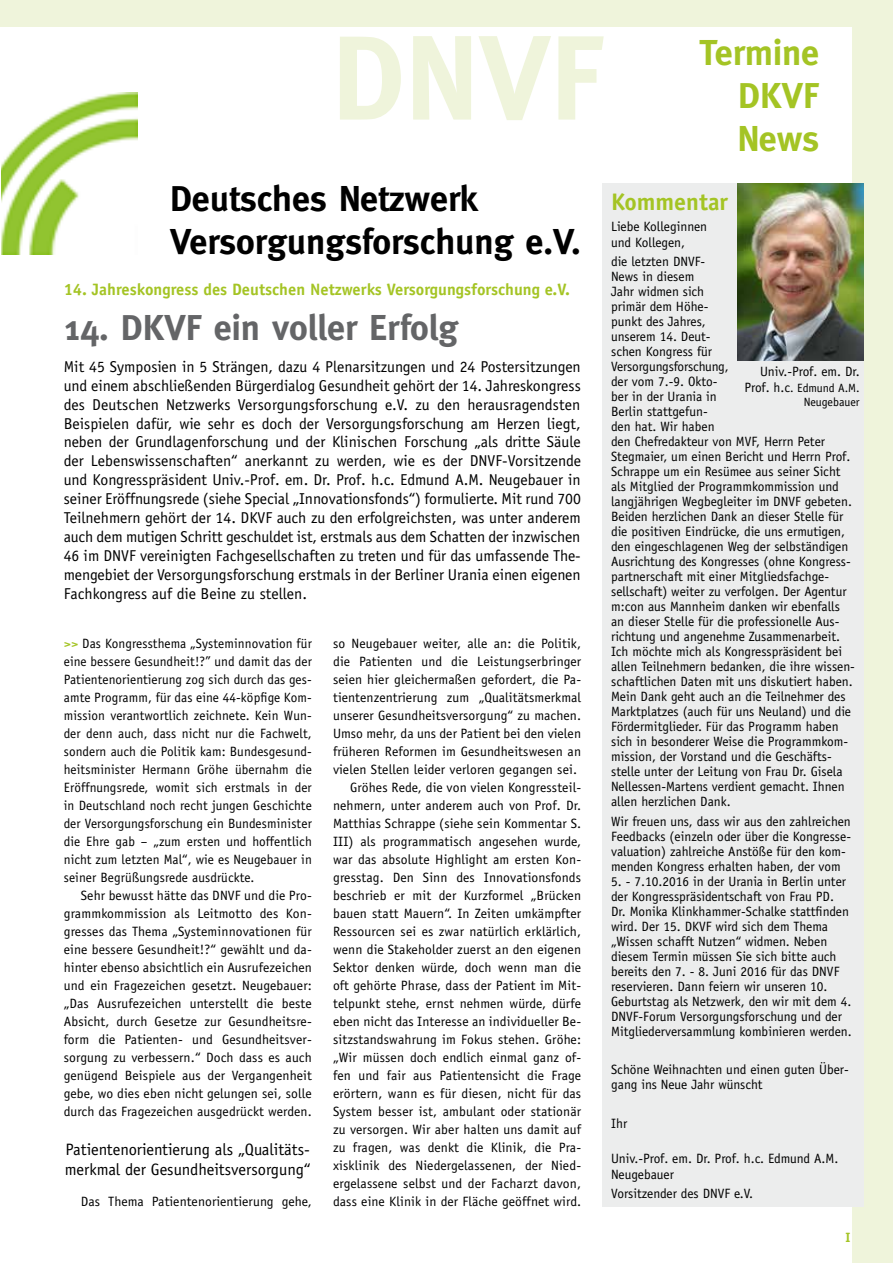
<style>
.page{position:relative;width:893px;height:1263px;background:#fff}
.page>*{position:absolute;margin:0;border:0;box-sizing:border-box;transform-origin:0 0}
.t1{font:700 120px "Meta";color:#eff4db}
.t2{font:700 36px/43.2px "Meta";color:#000}
.t3{font:700 36px "Meta";color:#646567}
.t4{font:700 36px/43.2px "Meta";color:#a4c424;text-align:justify}
.t5{font:700 24px "Officina Sans";color:#a4c424}
.t6{font:16.5px/19.8px "Officina Sans";color:#000}
.t7{font:700 16.5px "Officina Sans";color:#a4c424}
.t8{font:15.75px/18.9px "Officina Sans";color:#000;text-align:justify}
.t9{font:13.5px/18px "Officina Sans";color:#000}
.t10{font:700 13.5px "Officina Sans";color:#a4c424}
.t11{font:12px/14.4px "Officina Sans";color:#000;text-align:right}
.s1{font-weight:700;color:#a4c424}
.s2{font-size:13.5px}
</style>
<div class="page">
<div style="left:852px;top:24px;width:41px;height:1239px;background:#eff4db"></div>
<div style="left:603px;top:183px;width:261px;height:1023px;background:#eceded"></div>
<div style="left:0;top:0;width:893px;height:26px;background:#eff4db"></div>
<img style="left:1px;top:92px;width:136px;height:163px">
<img style="left:737px;top:184px;width:126px;height:176px">
<h1 class="t1" style="left:332px;top:9px;width:273px">DNVF</h1>
<h2 class="t4" style="left:737px;top:31px;width:83px;text-indent:-38px">Termine DKVF News</h2>
<h2 class="t2" style="left:170px;top:177px;width:412px">Deutsches Netzwerk<br>Versorgungsforschung e.V.</h2>
<p class="t7" style="left:64px;top:279px;width:508px">14. Jahreskongress des Deutschen Netzwerks Versorgungsforschung e.V.</p>
<h2 class="t3" style="left:64px;top:307px;width:396px">14. DKVF ein voller Erfolg</h2>
<p class="t8" style="left:64px;top:357px;width:519px">Mit 45 Symposien in 5 Strängen, dazu 4 Plenarsitzungen und 24 Postersitzungen und einem abschließenden Bürgerdialog Gesundheit gehört der 14. Jahreskongress des Deutschen Netzwerks Versorgungsforschung e.V. zu den herausragendsten Beispielen dafür, wie sehr es doch der Versorgungsforschung am Herzen liegt, neben der Grundlagenforschung und der Klinischen Forschung „als dritte Säule der Lebenswissenschaften“ anerkannt zu werden, wie es der DNVF-Vorsitzende und Kongresspräsident Univ.-Prof. em. Dr. Prof. h.c. Edmund A.M. Neugebauer in seiner Eröffnungsrede (siehe Special „Innovationsfonds“) formulierte. Mit rund 700<br>Teilnehmern gehört der 14. DKVF auch zu den erfolgreichsten, was unter anderem auch dem mutigen Schritt geschuldet ist, erstmals aus dem Schatten der inzwischen 46 im DNVF vereinigten Fachgesellschaften zu treten und für das umfassende The&shy;mengebiet der Versorgungsforschung erstmals in der Berliner Urania einen eigenen Fachkongress auf die Beine zu stellen.</p>
<p class="t9" style="left:64px;top:634px;width:250px;text-align:justify"><span class="s1">&gt;&gt;</span> Das Kongressthema „Systeminnovation für eine bessere Gesundheit!?” und damit das der Patientenorientierung zog sich durch das ges&shy;amte Programm, für das eine 44-köpfige Kom&shy;mission verantwortlich zeichnete. Kein Wun&shy;der denn auch, dass nicht nur die Fachwelt, sondern auch die Politik kam: Bundesgesund&shy;heitsminister Hermann Gröhe übernahm die Eröffnungsrede, womit sich erstmals in der in Deutschland noch recht jungen Geschichte der Versorgungsforschung ein Bundesminister die Ehre gab – „zum ersten und hoffentlich nicht zum letzten Mal“, wie es Neugebauer in seiner Begrüßungsrede ausdrückte.</p>
<p class="t9" style="left:64px;top:886px;width:250px;text-align:justify;text-indent:17px">Sehr bewusst hätte das DNVF und die Pro&shy;grammkommission als Leitmotto des Kon&shy;gresses das Thema „Systeminnovationen für eine bessere Gesundheit!?“ gewählt und da&shy;hinter ebenso absichtlich ein Ausrufezeichen und ein Fragezeichen gesetzt. Neugebauer: „Das Ausrufezeichen unterstellt die beste Absicht, durch Gesetze zur Gesundheitsre&shy;form die Patienten- und Gesundheitsver&shy;sorgung zu verbessern.“ Doch dass es auch genügend Beispiele aus der Vergangenheit gebe, wo dies eben nicht gelungen sei, solle durch das Fragezeichen ausgedrückt werden.</p>
<p class="t6" style="left:65px;top:1140px;width:247px">Patientenorientierung als „Qualitäts&shy;merkmal der Gesundheitsversorgung“</p>
<p class="t9" style="left:81px;top:1192px;width:233px">Das Thema Patientenorientierung gehe,</p>
<p class="t9" style="left:333px;top:634px;width:250px;text-align:right">so Neugebauer weiter, alle an: die Politik, die Patienten und die Leistungserbringer seien hier gleichermaßen gefordert, die Pa&shy;tientenzentrierung zum „Qualitätsmerkmal unserer Gesundheitsversorgung“ zu machen.<br>Umso mehr, da uns der Patient bei den vielen früheren Reformen im Gesundheitswesen an vielen Stellen leider verloren gegangen sei.<br>Gröhes Rede, die von vielen Kongressteil&shy;nehmern, unter anderem auch von Prof. Dr.<br>Matthias Schrappe (siehe sein Kommentar S.<br>III) als programmatisch angesehen wurde, war das absolute Highlight am ersten Kon&shy;gresstag. Den Sinn des Innovationsfonds beschrieb er mit der Kurzformel „Brücken bauen statt Mauern“. In Zeiten umkämpfter Ressourcen sei es zwar natürlich erklärlich, wenn die Stakeholder zuerst an den eigenen Sektor denken würde, doch wenn man die oft gehörte Phrase, dass der Patient im Mit&shy;telpunkt stehe, ernst nehmen würde, dürfe eben nicht das Interesse an individueller Be&shy;sitzstandswahrung im Fokus stehen. Gröhe: „Wir müssen doch endlich einmal ganz of&shy;fen und fair aus Patientensicht die Frage erörtern, wann es für diesen, nicht für das System besser ist, ambulant oder stationär zu versorgen. Wir aber halten uns damit auf zu fragen, was denkt die Klinik, die Pra&shy;xisklinik des Niedergelassenen, der Nied&shy;ergelassene selbst und der Facharzt davon, dass eine Klinik in der Fläche geöffnet wird.</p>
<h3 class="t5" style="left:611px;top:187px;width:118px">Kommentar</h3>
<p class="t9" style="left:611px;top:218px;width:98px;line-height:16.2px">Liebe Kolleginnen und Kollegen,</p>
<p class="t9" style="left:611px;top:254px;width:245px;line-height:15px">die letzten DNVF-<br>News in diesem<br>Jahr widmen sich<br>primär dem Höhe-<br>punkt des Jahres,<br>unserem 14. Deut-<br>schen Kongress für<br>Versorgungsforschung,<br>der vom 7.-9. Okto-<br>ber in der Urania in<br>Berlin stattgefun-<br>den hat. Wir haben<br>den Chefredakteur von MVF, Herrn Peter Stegmaier, um einen Bericht und Herrn Prof.<br>Schrappe um ein Resümee aus seiner Sicht als Mitglied der Programmkommission und langjährigen Wegbegleiter im DNVF gebeten.<br>Beiden herzlichen Dank an dieser Stelle für die positiven Eindrücke, die uns ermutigen, den eingeschlagenen Weg der selbständigen Ausrichtung des Kongresses (ohne Kongress&shy;partnerschaft mit einer Mitgliedsfachge&shy;sellschaft) weiter zu verfolgen. Der Agentur m:con aus Mannheim danken wir ebenfalls an dieser Stelle für die professionelle Aus&shy;richtung und angenehme Zusammenarbeit.<br>Ich möchte mich als Kongresspräsident bei allen Teilnehmern bedanken, die ihre wissen&shy;schaftlichen Daten mit uns diskutiert haben.<br>Mein Dank geht auch an die Teilnehmer des Marktplatzes (auch für uns Neuland) und die Fördermitglieder. Für das Programm haben sich in besonderer Weise die Programmkom&shy;mission, der Vorstand und die Geschäfts&shy;stelle unter der Leitung von Frau Dr. Gisela Nellessen-Martens verdient gemacht. Ihnen allen herzlichen Dank.</p>
<p class="t9" style="left:611px;top:814px;width:241px;line-height:15px">Wir freuen uns, dass wir aus den zahlreichen Feedbacks (einzeln oder über die Kongresse&shy;valuation) zahlreiche Anstöße für den kom&shy;menden Kongress erhalten haben, der vom</p>
<p class="t9" style="left:611px;top:874px;width:242px;line-height:15px">5. - 7.10.2016 in der Urania in Berlin unter der Kongresspräsidentschaft von Frau PD.<br>Dr. Monika Klinkhammer-Schalke stattfinden wird. Der 15. DKVF wird sich dem Thema „Wissen schafft Nutzen“ widmen. Neben diesem Termin müssen Sie sich bitte auch bereits den 7. - 8. Juni 2016 für das DNVF reservieren. Dann feiern wir unseren 10.<br>Geburtstag als Netzwerk, den wir mit dem 4.<br>DNVF-Forum Versorgungsforschung und der Mitgliederversammlung kombinieren werden.</p>
<p class="t9" style="left:611px;top:1062px;width:239px;line-height:15px">Schöne Weihnachten und einen guten Über&shy;gang ins Neue Jahr wünscht</p>
<p class="t9" style="left:611px;top:1114px;width:18px">Ihr</p>
<p class="t9" style="left:611px;top:1151px;width:229px;line-height:15px">Univ.-Prof. em. Dr. Prof. h.c. Edmund A.M.<br>Neugebauer</p>
<p class="t9" style="left:611px;top:1184px;width:144px">Vorsitzender des DNVF e.V.</p>
<p class="t9" style="left:760px;top:362px;width:101px">Univ.-Prof. em. Dr.</p>
<p class="t11" style="left:744px;top:381px;width:117px"><span class="s2">Prof. h.c</span>. Edmund A.M.<br>Neugebauer</p>
<p class="t10" style="left:845px;top:1229px;width:6px">I</p>
</div>
